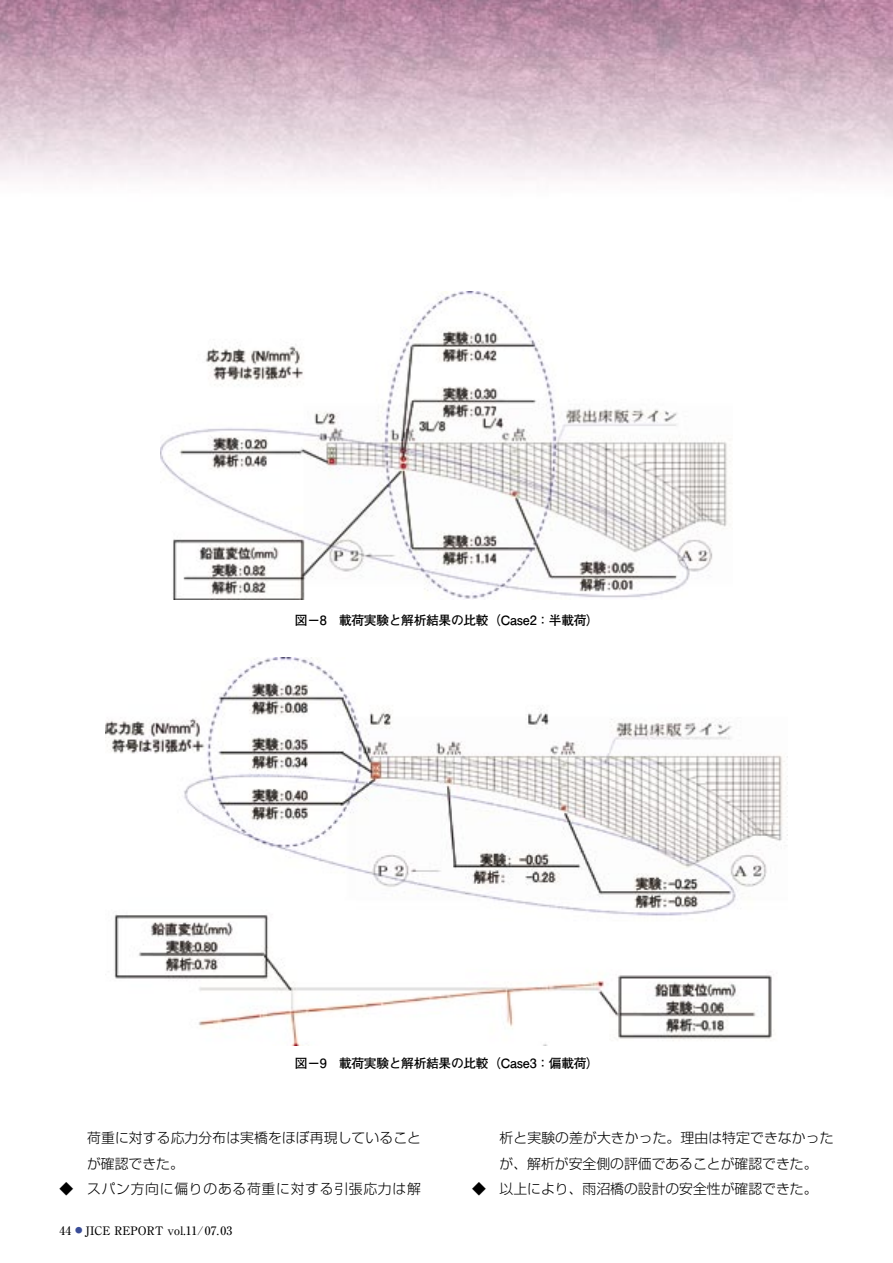
<style>
.page{position:relative;width:893px;height:1263px;background:#fff}
.page>*{position:absolute;margin:0;border:0;box-sizing:border-box;transform-origin:0 0}
.本文{font:300 13.8px/25.5px "Shin Go Pro";letter-spacing:.005em;color:#000}
.本文-2{font:300 13.8px "Shin Go Pro";letter-spacing:.05em;color:#000}
.キャプション{font:700 12.75px "Futo Go B101 Pro";letter-spacing:-.025em;color:#000}
.t1{font:500 11.7px "Ryumin Pro";color:#000}
.s1{font-size:7.5px;color:#3a4d98}
</style>
<div class="page">
<img style="left:0;top:0;width:893px;height:180px">
<img style="left:161px;top:291px;width:567px;height:309px">
<img style="left:105px;top:657px;width:680px;height:388px">
<p class="キャプション" style="left:295px;top:610px;width:306px">図－8　載荷実験と解析結果の比較（Case2：半載荷）</p>
<p class="キャプション" style="left:295px;top:1053px;width:306px">図－9　載荷実験と解析結果の比較（Case3：偏載荷）</p>
<p class="本文" style="left:87px;top:1124px;width:335px">荷重に対する応力分布は実橋をほぼ再現していることが確認できた。</p>
<p class="本文-2" style="left:60px;top:1178px;width:363px">◆　 スパン方向に偏りのある荷重に対する引張応力は解</p>
<p class="t1" style="left:60px;top:1221px;width:174px">44 <span class="s1">●</span> JICE REPORT vol.11/07.03</p>
<p class="本文" style="left:500px;top:1124px;width:335px">析と実験の差が大きかった。理由は特定できなかったが、解析が安全側の評価であることが確認できた。</p>
<p class="本文" style="left:472px;top:1175px;width:347px">◆　 以上により、雨沼橋の設計の安全性が確認できた。</p>
</div>
